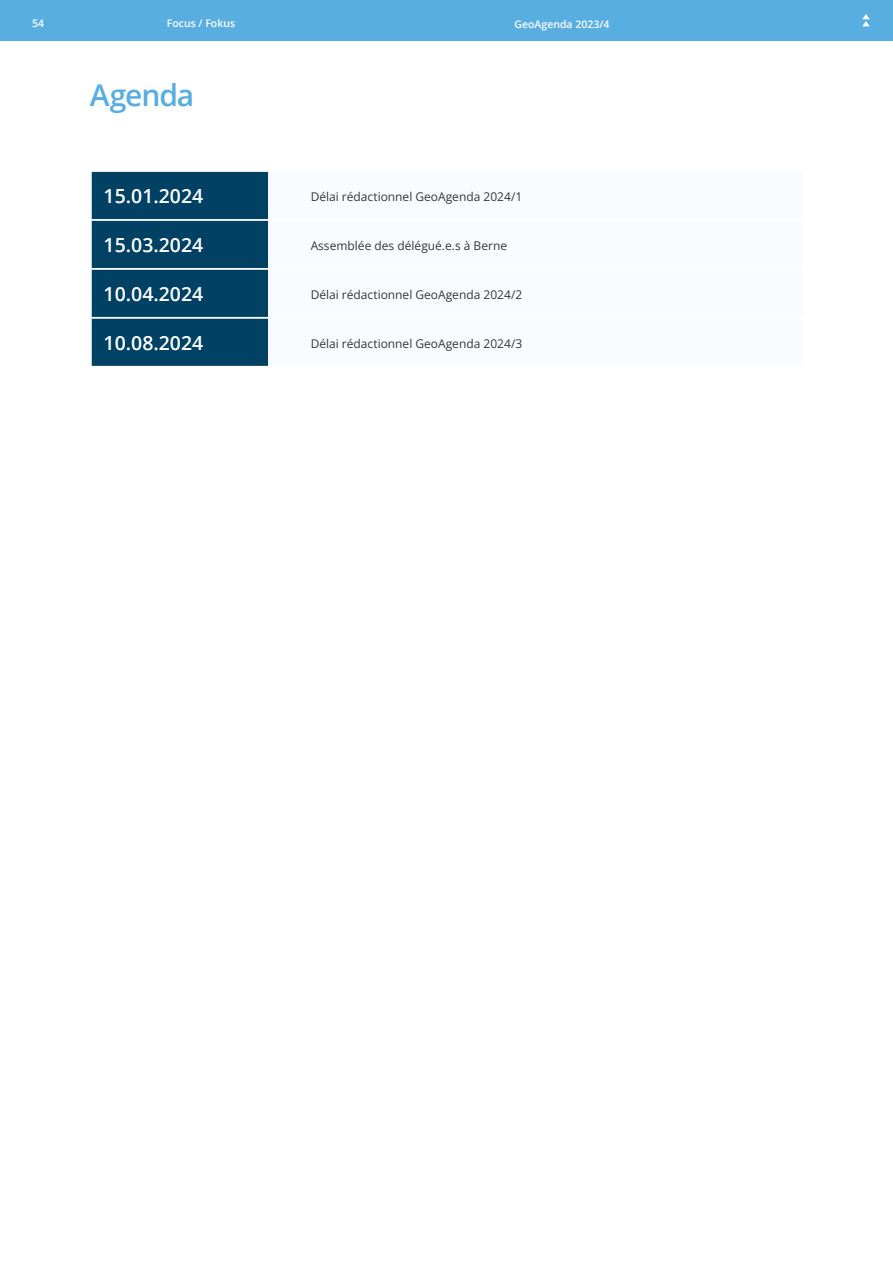
<style>
.page{position:relative;width:893px;height:1263px;background:#fff}
.page>*{position:absolute;margin:0;border:0;box-sizing:border-box;transform-origin:0 0}
.t1{font:600 30px "Open Sans";letter-spacing:-.035em;color:#58aee1}
.t2{font:600 19.5px "Open Sans";color:#fff}
.t3{font:12px "Open Sans";color:#373437}
.t4{font:600 10.5px "Open Sans";color:#fff}
</style>
<div class="page">
<div style="left:0;top:0;width:893px;height:40px;background:#58aee1"></div>
<svg style="left:862px;top:14px;width:8px;height:12px"></svg>
<div style="left:92px;top:172px;width:176px;height:194px;background:#004164"></div>
<hr style="left:90px;top:219px;width:178px;height:2px;background:#fff">
<hr style="left:90px;top:268px;width:178px;height:2px;background:#fff">
<hr style="left:90px;top:317px;width:178px;height:2px;background:#fff">
<p class="t4" style="left:32px;top:16px;width:13px">54</p>
<p class="t4" style="left:167px;top:16px;width:70px">Focus / Fokus</p>
<p class="t4" style="left:514px;top:17px;width:97px">GeoAgenda 2023/4</p>
<h1 class="t1" style="left:90px;top:74px;width:106px">Agenda</h1>
<h2 class="t2" style="left:104px;top:182px;width:101px">15.01.2024</h2>
<p class="t3" style="left:311px;top:188px;width:213px">Délai rédactionnel GeoAgenda 2024/1</p>
<h2 class="t2" style="left:104px;top:231px;width:101px">15.03.2024</h2>
<p class="t3" style="left:311px;top:237px;width:198px">Assemblée des délégué.e.s à Berne</p>
<h2 class="t2" style="left:104px;top:280px;width:101px">10.04.2024</h2>
<p class="t3" style="left:311px;top:286px;width:213px">Délai rédactionnel GeoAgenda 2024/2</p>
<h2 class="t2" style="left:104px;top:329px;width:101px">10.08.2024</h2>
<p class="t3" style="left:311px;top:335px;width:213px">Délai rédactionnel GeoAgenda 2024/3</p>
</div>
